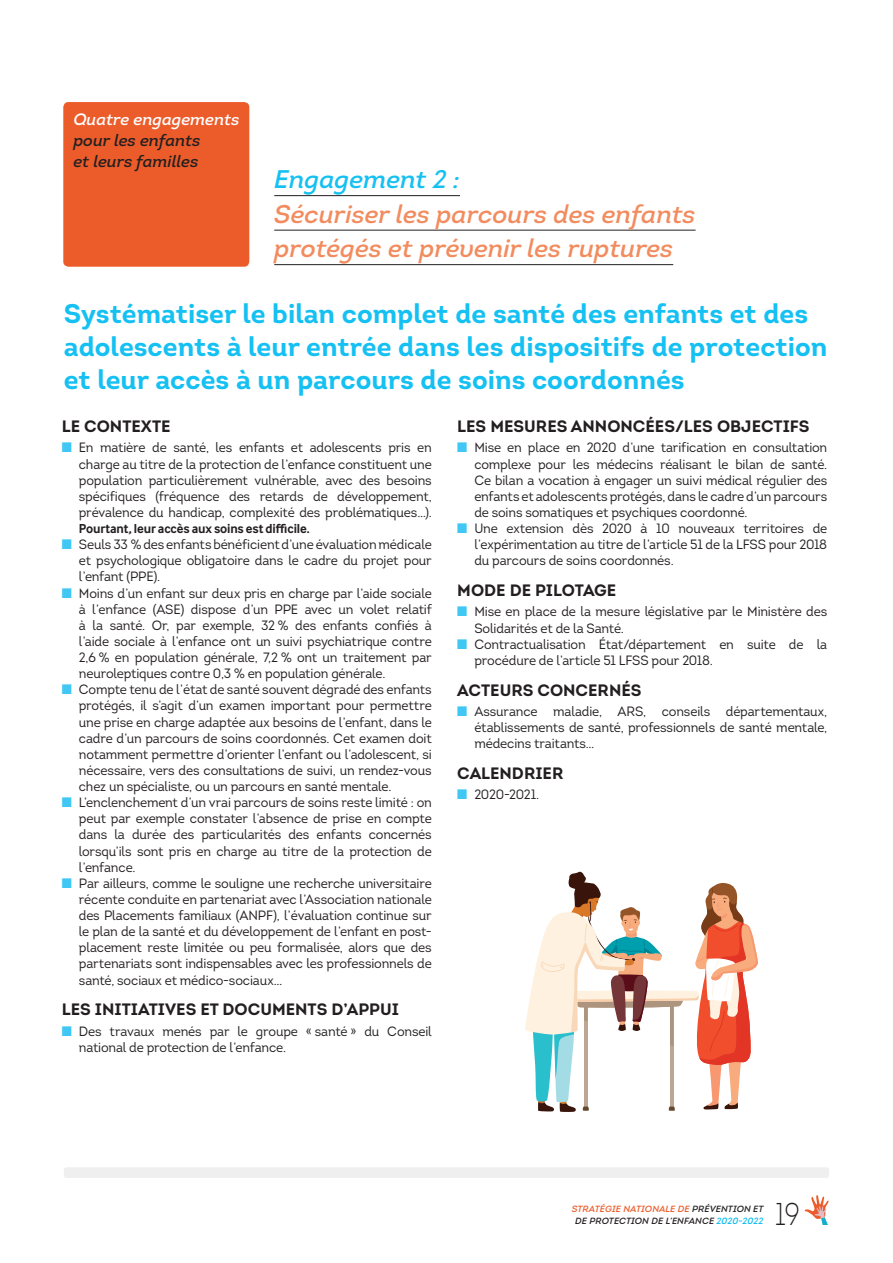
<style>
.page{position:relative;width:893px;height:1263px;background:#fff}
.page>*{position:absolute;margin:0;border:0;box-sizing:border-box;transform-origin:0 0}
.t1{font:300 31.5px "Intro";color:#231f20;scale:.8 1}
.t2{font:700 27px/33px "Intro";color:#15c0f2}
.t3{font:italic 600 25.5px/34.5px "Intro";color:#f28c5f}
.t4{font:italic 600 25.5px "Intro";color:#15c0f2}
.t5{font:700 16.5px "Intro";color:#231f20}
.t6{font:italic 600 16.5px/21px "Intro";color:#231f20}
.t7{font:italic 600 16.5px "Intro";color:#fff}
.t8{font:13.5px/16px "Intro";letter-spacing:-.015em;color:#231f20;text-align:justify;scale:.95 1}
.t9{font:700 13.5px "Inter Face";letter-spacing:-.01em;color:#231f20;scale:.95 1}
.t10{font:italic 600 9px/12px "Intro";letter-spacing:.01em;color:#231f20;text-align:center}
.s1{color:#40c7f4}
.s2{color:#ec5c2b}
.s3{color:#00baf1}
</style>
<div class="page">
<svg style="left:804px;top:1195px;width:25px;height:30px"></svg>
<div style="left:63px;top:102px;width:186px;height:165px;background:#ec5c2b;border-radius:5px"></div>
<div style="left:64px;top:1167px;width:765px;height:11px;background:#efeff0;border-radius:3px"></div>
<svg style="left:525px;top:871px;width:233px;height:241px"></svg>
<hr style="left:274px;top:195px;width:186px;height:1px;background:#231f20">
<hr style="left:274px;top:230px;width:422px;height:1px;background:#231f20">
<hr style="left:274px;top:264px;width:399px;height:1px;background:#231f20">
<p class="t7" style="left:73px;top:109px;width:168px">Quatre engagements</p>
<p class="t6" style="left:73px;top:130px;width:129px">pour les enfants et leurs familles</p>
<h3 class="t4" style="left:274px;top:163px;width:187px">Engagement 2 :</h3>
<h3 class="t3" style="left:274px;top:196px;width:423px">Sécuriser les parcours des enfants protégés et prévenir les ruptures</h3>
<h2 class="t2" style="left:64px;top:297px;width:765px">Systématiser le bilan complet de santé des enfants et des adolescents à leur entrée dans les dispositifs de protection et leur accès à un parcours de soins coordonnés</h2>
<p class="t5" style="left:62px;top:416px;width:110px">LE CONTEXTE</p>
<p class="t8" style="left:79px;top:440px;width:373px;text-indent:-17px"><span class="s1">■</span> En matière de santé, les enfants et adolescents pris en charge au titre de la protection de l’enfance constituent une population particulièrement vulnérable, avec des besoins spécifiques (fréquence des retards de développement, prévalence du handicap, complexité des problématiques…).</p>
<p class="t9" style="left:79px;top:521px;width:245px">Pourtant, leur accès aux soins est difficile.</p>
<p class="t8" style="left:79px;top:536px;width:373px;text-indent:-17px"><span class="s1">■</span> Seuls 33 % des enfants bénéficient d’une évaluation médicale et psychologique obligatoire dans le cadre du projet pour l’enfant (PPE).</p>
<p class="t8" style="left:79px;top:585px;width:373px;text-indent:-17px"><span class="s1">■</span> Moins d’un enfant sur deux pris en charge par l’aide sociale à l’enfance (ASE) dispose d’un PPE avec un volet relatif à la santé. Or, par exemple, 32 % des enfants confiés à l’aide sociale à l’enfance ont un suivi psychiatrique contre 2,6 % en population générale, 7,2 % ont un traitement par neuroleptiques contre 0,3 % en population générale.</p>
<p class="t8" style="left:79px;top:681px;width:373px;text-indent:-17px"><span class="s1">■</span> Compte tenu de l’état de santé souvent dégradé des enfants protégés, il s’agit d’un examen important pour permettre une prise en charge adaptée aux besoins de l’enfant, dans le cadre d’un parcours de soins coordonnés. Cet examen doit notamment permettre d’orienter l’enfant ou l’adolescent, si nécessaire, vers des consultations de suivi, un rendez-vous chez un spécialiste, ou un parcours en santé mentale.</p>
<p class="t8" style="left:79px;top:794px;width:373px;text-indent:-17px"><span class="s1">■</span> L’enclenchement d’un vrai parcours de soins reste limité : on peut par exemple constater l’absence de prise en compte dans la durée des particularités des enfants concernés lorsqu’ils sont pris en charge au titre de la protection de l’enfance.</p>
<p class="t8" style="left:79px;top:875px;width:373px;text-indent:-17px"><span class="s1">■</span> Par ailleurs, comme le souligne une recherche universitaire récente conduite en partenariat avec l’Association nationale des Placements familiaux (ANPF), l’évaluation continue sur le plan de la santé et du développement de l’enfant en post&shy;placement reste limitée ou peu formalisée, alors que des partenariats sont indispensables avec les professionnels de santé, sociaux et médico-sociaux…</p>
<p class="t5" style="left:62px;top:999px;width:339px">LES INITIATIVES ET DOCUMENTS D’APPUI</p>
<p class="t8" style="left:79px;top:1023px;width:373px;text-indent:-17px"><span class="s1">■</span> Des travaux menés par le groupe « santé » du Conseil national de protection de l’enfance.</p>
<p class="t5" style="left:457px;top:416px;width:354px">LES MESURES ANNONCÉES/LES OBJECTIFS</p>
<p class="t8" style="left:474px;top:440px;width:373px;text-indent:-17px"><span class="s1">■</span> Mise en place en 2020 d’une tarification en consultation complexe pour les médecins réalisant le bilan de santé.<br>Ce bilan a vocation à engager un suivi médical régulier des enfants et adolescents protégés, dans le cadre d’un parcours de soins somatiques et psychiques coordonné.</p>
<p class="t8" style="left:474px;top:520px;width:373px;text-indent:-17px"><span class="s1">■</span> Une extension dès 2020 à 10 nouveaux territoires de l’expérimentation au titre de l’article 51 de la LFSS pour 2018 du parcours de soins coordonnés.</p>
<p class="t5" style="left:457px;top:580px;width:161px">MODE DE PILOTAGE</p>
<p class="t8" style="left:474px;top:604px;width:373px;text-indent:-17px"><span class="s1">■</span> Mise en place de la mesure législative par le Ministère des<br>Solidarités et de la Santé.</p>
<p class="t8" style="left:474px;top:636px;width:373px;text-indent:-17px"><span class="s1">■</span> Contractualisation État/département en suite de la procédure de l’article 51 LFSS pour 2018.</p>
<p class="t5" style="left:457px;top:679px;width:186px">ACTEURS CONCERNÉS</p>
<p class="t8" style="left:474px;top:703px;width:373px;text-indent:-17px"><span class="s1">■</span> Assurance maladie, ARS, conseils départementaux, établissements de santé, professionnels de santé mentale, médecins traitants…</p>
<p class="t5" style="left:457px;top:763px;width:108px">CALENDRIER</p>
<p class="t8" style="left:457px;top:786px;width:88px"><span class="s1">■</span> 2020-2021.</p>
<p class="t10" style="left:572px;top:1203px;width:193px"><span class="s2">STRATÉGIE NATIONALE DE</span> PRÉVENTION ET<br>DE PROTECTION DE L’ENFANCE <span class="s3">2020-2022</span></p>
<h1 class="t1" style="left:775px;top:1194px;width:32px">19</h1>
</div>
